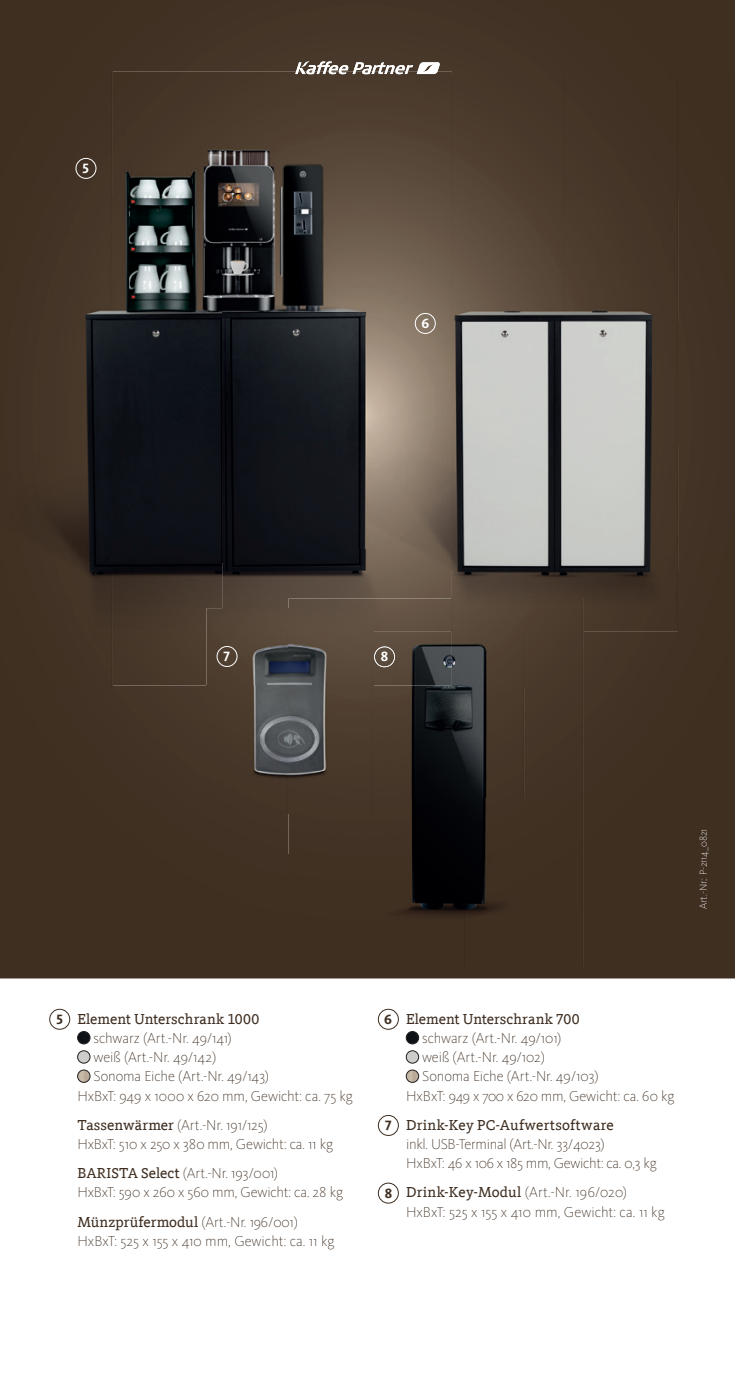
<style>
.page{position:relative;width:735px;height:1389px;background:#fff}
.page>*{position:absolute;margin:0;border:0;box-sizing:border-box;transform-origin:0 0}
.t1{font:200 14.88px/19.2px "Kievit OT";letter-spacing:-.01em;color:#3e2d20}
.t2{font:14.88px "Kievit Slab Offc";letter-spacing:.005em;color:#3e2d20}
.t3{font:700 14px "Kievit OT";color:#fff}
.t4{font:200 10.5px "Kievit OT";color:#fff}
.s1{font-family:"Kievit OT";font-weight:700;font-size:14px}
.s2{font-family:"Kievit Slab Offc";font-weight:400}
.s3{font-weight:700;font-size:14px}
</style>
<div class="page">
<div style="left:0;top:0;width:734px;height:966px;background:#403022"></div>
<div style="left:378px;top:1009px;width:20px;height:21px;border:1px solid #3e2d20;border-radius:50%"></div>
<svg style="left:406px;top:1032px;width:12px;height:12px"></svg>
<div style="left:406px;top:1031px;width:12px;height:13px;border:1px solid #231f20;border-radius:50%"></div>
<svg style="left:406px;top:1051px;width:12px;height:12px"></svg>
<div style="left:406px;top:1051px;width:12px;height:12px;border:1px solid #231f20;border-radius:50%"></div>
<svg style="left:406px;top:1070px;width:12px;height:12px"></svg>
<div style="left:406px;top:1070px;width:12px;height:13px;border:1px solid #231f20;border-radius:50%"></div>
<div style="left:378px;top:1115px;width:20px;height:21px;border:1px solid #3e2d20;border-radius:50%"></div>
<div style="left:378px;top:1183px;width:20px;height:20px;border:1px solid #3e2d20;border-radius:50%"></div>
<div style="left:49px;top:1009px;width:21px;height:21px;border:1px solid #3e2d20;border-radius:50%"></div>
<svg style="left:79px;top:1032px;width:11px;height:12px"></svg>
<div style="left:77px;top:1031px;width:13px;height:13px;border:1px solid #231f20;border-radius:50%"></div>
<svg style="left:78px;top:1051px;width:12px;height:12px"></svg>
<div style="left:77px;top:1051px;width:13px;height:12px;border:1px solid #231f20;border-radius:50%"></div>
<svg style="left:78px;top:1070px;width:12px;height:12px"></svg>
<div style="left:77px;top:1070px;width:13px;height:13px;border:1px solid #231f20;border-radius:50%"></div>
<img style="left:451px;top:76px;width:283px;height:556px">
<img style="left:0;top:72px;width:226px;height:122px">
<img style="left:226px;top:72px;width:225px;height:4px">
<img style="left:0;top:194px;width:222px;height:491px">
<svg style="left:295px;top:61px;width:145px;height:13px"></svg>
<img style="left:416px;top:72px;width:21px;height:2px">
<img style="left:222px;top:76px;width:229px;height:532px">
<div style="left:76px;top:158px;width:20px;height:21px;border:1px solid #fff;border-radius:50%"></div>
<div style="left:414px;top:313px;width:21px;height:21px;border:1px solid #fff;border-radius:50%"></div>
<img style="left:374px;top:632px;width:209px;height:167px">
<img style="left:288px;top:799px;width:295px;height:167px">
<img style="left:288px;top:598px;width:295px;height:34px">
<img style="left:374px;top:632px;width:77px;height:53px">
<svg style="left:374px;top:647px;width:20px;height:20px"></svg>
<img style="left:206px;top:608px;width:168px;height:205px">
<div style="left:222px;top:608px;width:66px;height:24px;background:#57483a"></div>
<div style="left:216px;top:646px;width:21px;height:21px;border:1px solid #fff;border-radius:50%"></div>
<p class="t3" style="left:82px;top:160px;width:8px">5</p>
<p class="t3" style="left:421px;top:315px;width:9px">6</p>
<p class="t3" style="left:223px;top:648px;width:8px">7</p>
<p class="t3" style="left:380px;top:648px;width:9px">8</p>
<p class="t4" style="left:697px;top:909px;width:82px;rotate:-90deg">Art.-Nr.: P-2114_0821</p>
<p class="t2" style="left:56px;top:1010px;width:204px"><span class="s1">5</span> Element Unterschrank 1000</p>
<p class="t1" style="left:93px;top:1028px;width:140px">schwarz (Art.-Nr. 49/141)</p>
<p class="t1" style="left:93px;top:1048px;width:124px">weiß (Art.-Nr. 49/142)</p>
<p class="t1" style="left:93px;top:1067px;width:177px">Sonoma Eiche (Art.-Nr. 49/143)</p>
<p class="t1" style="left:77px;top:1086px;width:277px">HxBxT: 949 x 1000 x 620 mm, Gewicht: ca. 75 kg</p>
<p class="t1" style="left:77px;top:1115px;width:257px"><span class="s2">Tassenwärmer</span> (Art.-Nr. 191/125)<br>HxBxT: 510 x 250 x 380 mm, Gewicht: ca. 11 kg</p>
<p class="t1" style="left:77px;top:1164px;width:267px"><span class="s2">BARISTA Select</span> (Art.-Nr. 193/001)<br>HxBxT: 590 x 260 x 560 mm, Gewicht: ca. 28 kg</p>
<p class="t1" style="left:77px;top:1212px;width:258px"><span class="s2">Münzprüfermodul</span> (Art.-Nr. 196/001)<br>HxBxT: 525 x 155 x 410 mm, Gewicht: ca. 11 kg</p>
<p class="t2" style="left:384px;top:1010px;width:197px"><span class="s1">6</span> Element Unterschrank 700</p>
<p class="t1" style="left:422px;top:1028px;width:141px">schwarz (Art.-Nr. 49/101)</p>
<p class="t1" style="left:422px;top:1048px;width:124px">weiß (Art.-Nr. 49/102)</p>
<p class="t1" style="left:422px;top:1067px;width:178px">Sonoma Eiche (Art.-Nr. 49/103)</p>
<p class="t1" style="left:406px;top:1086px;width:270px">HxBxT: 949 x 700 x 620 mm, Gewicht: ca. 60 kg</p>
<p class="t2" style="left:385px;top:1116px;width:230px"><span class="s1">7</span> Drink-Key PC-Aufwertsoftware</p>
<p class="t1" style="left:406px;top:1135px;width:252px">inkl. USB-Terminal (Art.-Nr. 33/4023)<br>HxBxT: 46 x 106 x 185 mm, Gewicht: ca. 0,3 kg</p>
<p class="t1" style="left:406px;top:1183px;width:260px;text-indent:-21px"><span class="s3">8</span> <span class="s2">Drink-Key-Modul</span> (Art.-Nr. 196/020)<br>HxBxT: 525 x 155 x 410 mm, Gewicht: ca. 11 kg</p>
</div>
